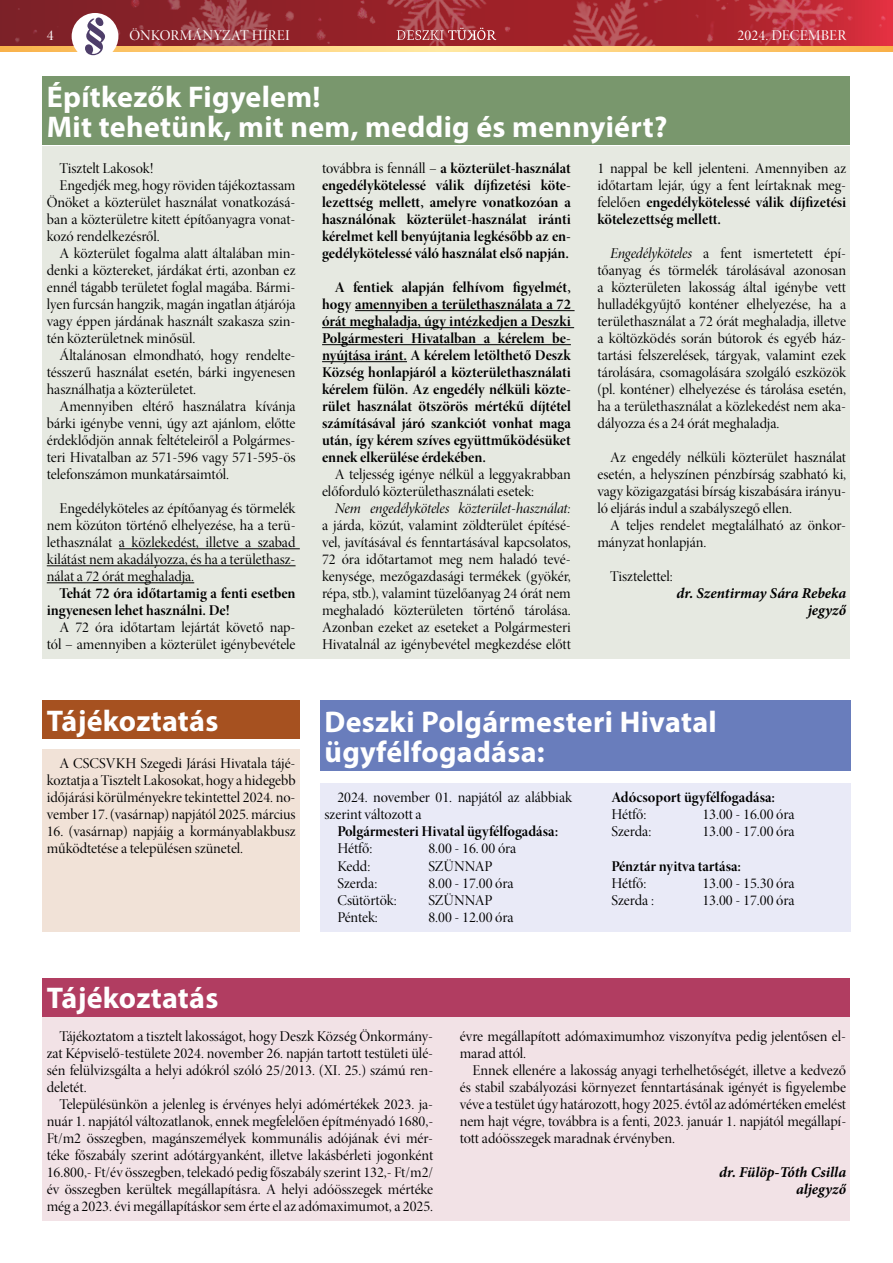
<style>
.page{position:relative;width:893px;height:1263px;background:#fff}
.page>*{position:absolute;margin:0;border:0;box-sizing:border-box;transform-origin:0 0}
.t1{font:700 30px/30px "Myriad Pro";letter-spacing:.01em;color:#fff}
.t2{font:15px/17px "Minion Pro Disp";color:#000;text-align:justify}
.t3{font:15px/17px "Minion Pro Bold Disp";color:#000}
.t4{font:italic 700 15px/17px "Minion Pro";color:#000;text-align:right}
.t5{font:15px "Minion Pro It Disp";letter-spacing:-.01em;color:#000}
.t6{font:15px "Minion Pro Disp";letter-spacing:.01em;color:#fff}
.s1{font-family:"Minion Pro Disp"}
.s2{font-family:"Minion Pro It Disp"}
</style>
<div class="page">
<img style="left:0;top:0;width:893px;height:47px">
<svg style="left:0;top:47px;width:893px;height:4px;background:#fcce77"></svg>
<svg style="left:397px;top:28px;width:99px;height:12px"></svg>
<div style="left:72px;top:13px;width:46px;height:47px;background:#fff;border-radius:50%"></div>
<svg style="left:85px;top:17px;width:20px;height:38px"></svg>
<div style="left:43px;top:749px;width:257px;height:183px;background:#f1e2d7"></div>
<div style="left:43px;top:1004px;width:807px;height:216px;background:#f2e2e6"></div>
<div style="left:320px;top:783px;width:530px;height:149px;background:#e9eaf7"></div>
<div style="left:43px;top:700px;width:257px;height:39px;background:#a65120"></div>
<div style="left:43px;top:978px;width:807px;height:38px;background:#b13d61"></div>
<div style="left:320px;top:700px;width:530px;height:71px;background:#697dbc"></div>
<div style="left:43px;top:147px;width:807px;height:512px;background:#e6e9e1"></div>
<hr style="left:119px;top:548px;width:181px;height:1px;background:#000">
<hr style="left:47px;top:565px;width:249px;height:1px;background:#000">
<hr style="left:47px;top:582px;width:147px;height:1px;background:#000">
<hr style="left:355px;top:310px;width:220px;height:1px;background:#000">
<hr style="left:322px;top:327px;width:252px;height:1px;background:#000">
<hr style="left:322px;top:344px;width:249px;height:1px;background:#000">
<hr style="left:322px;top:361px;width:85px;height:1px;background:#000">
<div style="left:43px;top:77px;width:807px;height:68px;background:#79976d"></div>
<p class="t6" style="left:47px;top:26px;width:8px">4</p>
<p class="t6" style="left:129px;top:26px;width:162px">ÖNKORMÁNYZAT HÍREI</p>
<p class="t6" style="left:737px;top:26px;width:110px">2024. DECEMBER</p>
<h1 class="t1" style="left:47px;top:81px;width:622px">Építkezők Figyelem!<br>Mit tehetünk, mit nem, meddig és mennyiért?</h1>
<p class="t2" style="left:60px;top:160px;width:96px">Tisztelt Lakosok!</p>
<p class="t2" style="left:60px;top:177px;width:238px">Engedjék meg, hogy röviden tájékoztassam</p>
<p class="t2" style="left:47px;top:194px;width:250px">Önöket a közterület használat vonatkozásá-</p>
<p class="t2" style="left:47px;top:211px;width:250px">ban a közterületre kitett építőanyagra vonat-</p>
<p class="t2" style="left:47px;top:228px;width:114px">kozó rendelkezésről.</p>
<p class="t2" style="left:60px;top:245px;width:238px">A közterület fogalma alatt általában min-</p>
<p class="t2" style="left:47px;top:262px;width:250px">denki a köztereket, járdákat érti, azonban ez</p>
<p class="t2" style="left:47px;top:279px;width:250px">ennél tágabb területet foglal magába. Bármi-</p>
<p class="t2" style="left:47px;top:296px;width:250px">lyen furcsán hangzik, magán ingatlan átjárója</p>
<p class="t2" style="left:47px;top:313px;width:250px">vagy éppen járdának használt szakasza szin-</p>
<p class="t2" style="left:47px;top:330px;width:150px">tén közterületnek minősül.</p>
<p class="t2" style="left:60px;top:347px;width:238px">Általánosan elmondható, hogy rendelte-</p>
<p class="t2" style="left:47px;top:364px;width:250px">tésszerű használat esetén, bárki ingyenesen</p>
<p class="t2" style="left:47px;top:381px;width:151px">használhatja a közterületet.</p>
<p class="t2" style="left:60px;top:398px;width:238px">Amennyiben eltérő használatra kívánja</p>
<p class="t2" style="left:47px;top:415px;width:250px">bárki igénybe venni, úgy azt ajánlom, előtte</p>
<p class="t2" style="left:47px;top:432px;width:250px">érdeklődjön annak feltételeiről a Polgármes-</p>
<p class="t2" style="left:47px;top:449px;width:250px">teri Hivatalban az 571-596 vagy 571-595-ös</p>
<p class="t2" style="left:47px;top:466px;width:184px">telefonszámon munkatársaimtól.</p>
<p class="t2" style="left:47px;top:500px;width:250px;text-indent:13px">Engedélyköteles az építőanyag és törmelék nem közúton történő elhelyezése, ha a terü&shy;lethasználat a közlekedést, illetve a szabad kilátást nem akadályozza, és ha a területhasz&shy;nálat a 72 órát meghaladja.</p>
<p class="t3" style="left:47px;top:585px;width:250px;text-indent:13px">Tehát 72 óra időtartamig a fenti esetben ingyenesen lehet használni. De!</p>
<p class="t2" style="left:47px;top:619px;width:250px;text-align:right">A 72 óra időtartam lejártát követő nap&shy;tól – amennyiben a közterület igénybevétele</p>
<h1 class="t1" style="left:47px;top:705px;width:173px">Tájékoztatás</h1>
<p class="t2" style="left:47px;top:755px;width:250px;text-indent:13px">A CSCSVKH Szegedi Járási Hivatala tájé&shy;koztatja a Tisztelt Lakosokat, hogy a hidegebb időjárási körülményekre tekintettel 2024. no&shy;vember 17. (vasárnap) napjától 2025. március</p>
<p class="t2" style="left:47px;top:823px;width:250px">16. (vasárnap) napjáig a kormányablakbusz működtetése a településen szünetel.</p>
<p class="t3" style="left:322px;top:160px;width:250px;text-align:justify"><span class="s1">továbbra is fennáll –</span> a közterület-használat engedélykötelessé válik díjfizetési köte&shy;lezettség mellett, amelyre vonatkozóan a használónak közterület-használat iránti kérelmet kell benyújtania legkésőbb az en&shy;gedélykötelessé váló használat első napján.</p>
<p class="t3" style="left:322px;top:279px;width:250px;text-align:justify;text-indent:13px">A fentiek alapján felhívom figyelmét, hogy amennyiben a területhasználata a 72 órát meghaladja, úgy intézkedjen a Deszki Polgármesteri Hivatalban a kérelem be&shy;nyújtása iránt. A kérelem letölthető Deszk Község honlapjáról a közterülethasználati kérelem fülön. Az engedély nélküli közte&shy;rület használat ötszörös mértékű díjtétel számításával járó szankciót vonhat maga után, így kérem szíves együttműködésüket ennek elkerülése érdekében.</p>
<p class="t2" style="left:322px;top:466px;width:250px;text-indent:13px">A teljesség igénye nélkül a leggyakrabban előforduló közterülethasználati esetek:</p>
<p class="t5" style="left:335px;top:499px;width:238px">Nem engedélyköteles közterület-használat:</p>
<p class="t2" style="left:322px;top:517px;width:250px">a járda, közút, valamint zöldterület építésé&shy;vel, javításával és fenntartásával kapcsolatos, 72 óra időtartamot meg nem haladó tevé&shy;kenysége, mezőgazdasági termékek (gyökér, répa, stb.), valamint tüzelőanyag 24 órát nem meghaladó közterületen történő tárolása.<br>Azonban ezeket az eseteket a Polgármesteri Hivatalnál az igénybevétel megkezdése előtt</p>
<p class="t2" style="left:597px;top:160px;width:250px">1 nappal be kell jelenteni. Amennyiben az időtartam lejár, úgy a fent leírtaknak meg-</p>
<p class="t3" style="left:597px;top:194px;width:250px"><span class="s1">felelően</span> engedélykötelessé válik díjfizetési kötelezettség mellett.</p>
<p class="t2" style="left:597px;top:245px;width:250px;text-indent:13px"><span class="s2">Engedélyköteles</span> a fent ismertetett épí&shy;tőanyag és törmelék tárolásával azonosan a közterületen lakosság által igénybe vett hulladékgyűjtő konténer elhelyezése, ha a területhasználat a 72 órát meghaladja, illetve a költözködés során bútorok és egyéb ház&shy;tartási felszerelések, tárgyak, valamint ezek tárolására, csomagolására szolgáló eszközök (pl. konténer) elhelyezése és tárolása esetén, ha a területhasználat a közlekedést nem aka&shy;dályozza és a 24 órát meghaladja.</p>
<p class="t2" style="left:597px;top:449px;width:250px;text-indent:13px">Az engedély nélküli közterület használat esetén, a helyszínen pénzbírság szabható ki, vagy közigazgatási bírság kiszabására irányu&shy;ló eljárás indul a szabályszegő ellen.</p>
<p class="t2" style="left:597px;top:517px;width:250px;text-indent:13px">A teljes rendelet megtalálható az önkor&shy;mányzat honlapján.</p>
<p class="t2" style="left:610px;top:568px;width:64px">Tisztelettel:</p>
<p class="t4" style="left:677px;top:585px;width:171px">dr. Szentirmay Sára Rebeka jegyző</p>
<h1 class="t1" style="left:325px;top:706px;width:394px">Deszki Polgármesteri Hivatal ügyfélfogadása:</h1>
<p class="t2" style="left:325px;top:789px;width:249px;text-indent:13px">2024. november 01. napjától az alábbiak szerint változott a</p>
<p class="t3" style="left:337px;top:823px;width:222px">Polgármesteri Hivatal ügyfélfogadása:</p>
<p class="t2" style="left:337px;top:840px;width:37px">Hétfő:</p>
<p class="t2" style="left:428px;top:840px;width:90px">8.00 - 16. 00 óra</p>
<p class="t2" style="left:337px;top:857px;width:35px">Kedd:</p>
<p class="t2" style="left:428px;top:857px;width:66px">SZÜNNAP</p>
<p class="t2" style="left:337px;top:874px;width:41px">Szerda:</p>
<p class="t2" style="left:428px;top:874px;width:87px">8.00 - 17.00 óra</p>
<p class="t2" style="left:337px;top:891px;width:61px">Csütörtök:</p>
<p class="t2" style="left:428px;top:891px;width:66px">SZÜNNAP</p>
<p class="t2" style="left:337px;top:908px;width:42px">Péntek:</p>
<p class="t2" style="left:428px;top:908px;width:87px">8.00 - 12.00 óra</p>
<p class="t3" style="left:611px;top:789px;width:165px">Adócsoport ügyfélfogadása:</p>
<p class="t2" style="left:611px;top:806px;width:37px">Hétfő:</p>
<p class="t2" style="left:702px;top:806px;width:94px">13.00 - 16.00 óra</p>
<p class="t2" style="left:611px;top:823px;width:41px">Szerda:</p>
<p class="t2" style="left:702px;top:823px;width:94px">13.00 - 17.00 óra</p>
<p class="t3" style="left:611px;top:857px;width:131px">Pénztár nyitva tartása:</p>
<p class="t2" style="left:611px;top:874px;width:37px">Hétfő:</p>
<p class="t2" style="left:702px;top:874px;width:94px">13.00 - 15.30 óra</p>
<p class="t2" style="left:611px;top:891px;width:44px">Szerda :</p>
<p class="t2" style="left:702px;top:891px;width:94px">13.00 - 17.00 óra</p>
<h1 class="t1" style="left:47px;top:982px;width:173px">Tájékoztatás</h1>
<p class="t2" style="left:47px;top:1027px;width:388px;text-indent:13px">Tájékoztatom a tisztelt lakosságot, hogy Deszk Község Önkormány&shy;zat Képviselő-testülete 2024. november 26. napján tartott testületi ülé&shy;sén felülvizsgálta a helyi adókról szóló 25/2013. (XI. 25.) számú ren&shy;deletét.</p>
<p class="t2" style="left:47px;top:1096px;width:388px;text-indent:13px">Településünkön a jelenleg is érvényes helyi adómértékek 2023. ja&shy;nuár 1. napjától változatlanok, ennek megfelelően építményadó 1680,- Ft/m2 összegben, magánszemélyek kommunális adójának évi mér&shy;téke főszabály szerint adótárgyanként, illetve lakásbérleti jogonként 16.800,- Ft/év összegben, telekadó pedig főszabály szerint 132,- Ft/m2/ év összegben kerültek megállapításra. A helyi adóösszegek mértéke még a 2023. évi megállapításkor sem érte el az adómaximumot, a 2025.</p>
<p class="t2" style="left:460px;top:1028px;width:388px">évre megállapított adómaximumhoz viszonyítva pedig jelentősen el&shy;marad attól.</p>
<p class="t2" style="left:460px;top:1062px;width:388px;text-indent:13px">Ennek ellenére a lakosság anyagi terhelhetőségét, illetve a kedvező és stabil szabályozási környezet fenntartásának igényét is figyelembe véve a testület úgy határozott, hogy 2025. évtől az adómértéken emelést nem hajt végre, továbbra is a fenti, 2023. január 1. napjától megállapí&shy;tott adóösszegek maradnak érvényben.</p>
<p class="t4" style="left:719px;top:1163px;width:128px">dr. Fülöp-Tóth Csilla aljegyző</p>
</div>
